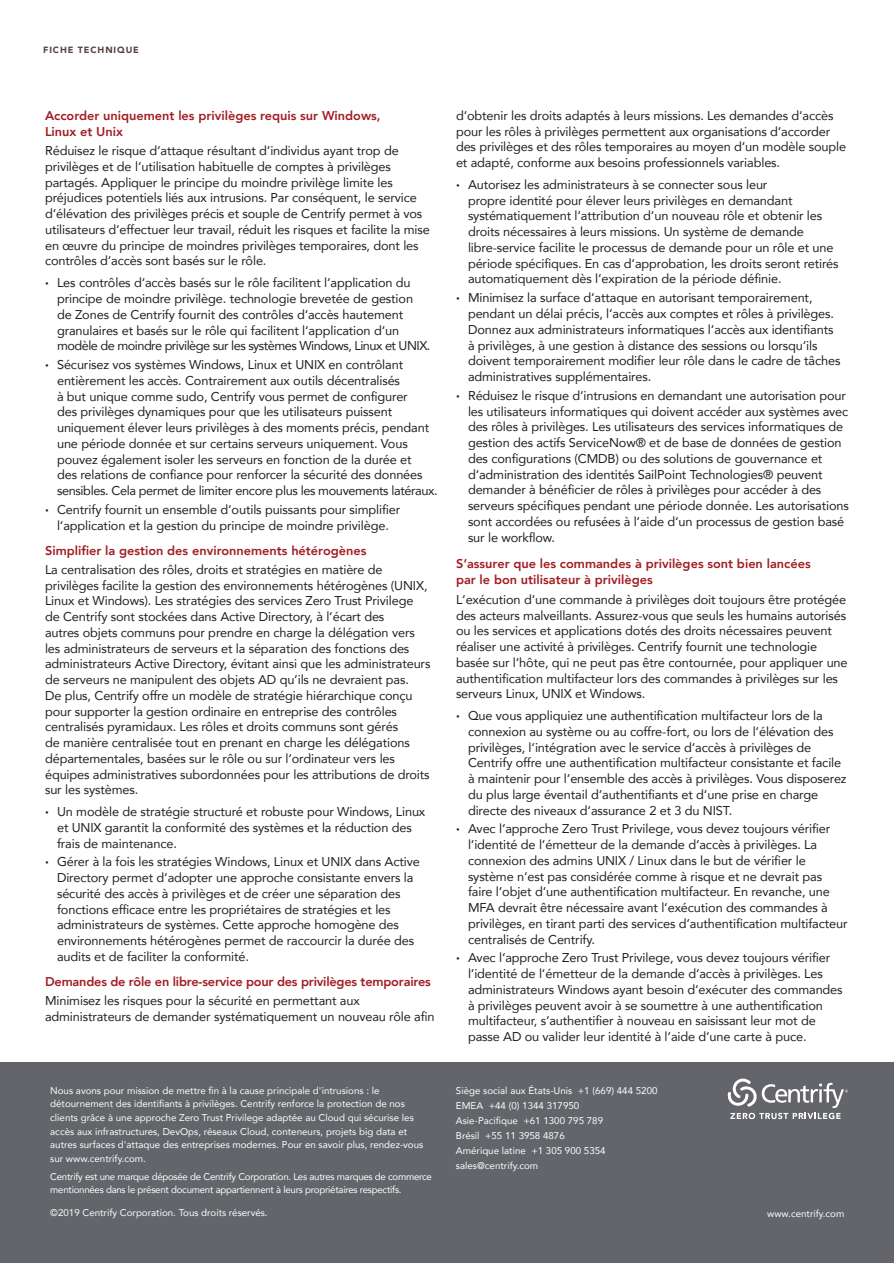
<style>
.page{position:relative;width:894px;height:1263px;background:#fff}
.page>*{position:absolute;margin:0;border:0;box-sizing:border-box;transform-origin:0 0}
.t1{font:12.75px/15.8px "Avenir";letter-spacing:-.01em;color:#231f20}
.t2{font:800 12.75px/16.5px "Avenir";color:#a11d23}
.t3{font:9.75px/13.5px "Avenir";color:#fff}
.t4{font:9.75px/13.5px "Avenir";letter-spacing:-.025em;color:#fff}
.t5{font:900 9px "Avenir";letter-spacing:.1em;color:#57423f}
.s1{font-weight:900}
</style>
<div class="page">
<div style="left:0;top:1062px;width:893px;height:201px;background:#63656a"></div>
<svg style="left:727px;top:1078px;width:120px;height:41px"></svg>
<p class="t5" style="left:43px;top:43px;width:97px">FICHE TECHNIQUE</p>
<p class="t2" style="left:45px;top:107px;width:337px">Accorder uniquement les privilèges requis sur Windows,<br>Linux et Unix</p>
<p class="t1" style="left:45px;top:142px;width:386px">Réduisez le risque d‘attaque résultant d‘individus ayant trop de privilèges et de l‘utilisation habituelle de comptes à privilèges partagés. Appliquer le principe du moindre privilège limite les préjudices potentiels liés aux intrusions. Par conséquent, le service d‘élévation des privilèges précis et souple de Centrify permet à vos utilisateurs d‘effectuer leur travail, réduit les risques et facilite la mise en œuvre du principe de moindres privilèges temporaires, dont les contrôles d‘accès sont basés sur le rôle.</p>
<p class="t1" style="left:57px;top:274px;width:375px;text-indent:-12px"><span class="s1">·</span> Les contrôles d‘accès basés sur le rôle facilitent l‘application du principe de moindre privilège. technologie brevetée de gestion de Zones de Centrify fournit des contrôles d‘accès hautement granulaires et basés sur le rôle qui facilitent l‘application d‘un modèle de moindre privilège sur les systèmes Windows, Linux et UNIX.</p>
<p class="t1" style="left:57px;top:356px;width:382px;text-indent:-12px"><span class="s1">·</span> Sécurisez vos systèmes Windows, Linux et UNIX en contrôlant entièrement les accès. Contrairement aux outils décentralisés<br>à but unique comme sudo, Centrify vous permet de configurer<br>des privilèges dynamiques pour que les utilisateurs puissent uniquement élever leurs privilèges à des moments précis, pendant une période donnée et sur certains serveurs uniquement. Vous pouvez également isoler les serveurs en fonction de la durée et<br>des relations de confiance pour renforcer la sécurité des données sensibles. Cela permet de limiter encore plus les mouvements latéraux.</p>
<p class="t1" style="left:45px;top:501px;width:356px;text-align:center"><span class="s1">·</span> Centrify fournit un ensemble d‘outils puissants pour simplifier l‘application et la gestion du principe de moindre privilège.</p>
<p class="t2" style="left:45px;top:542px;width:323px">Simplifier la gestion des environnements hétérogènes</p>
<p class="t1" style="left:45px;top:561px;width:387px">La centralisation des rôles, droits et stratégies en matière de privilèges facilite la gestion des environnements hétérogènes (UNIX, Linux et Windows). Les stratégies des services Zero Trust Privilege de Centrify sont stockées dans Active Directory, à l‘écart des<br>autres objets communs pour prendre en charge la délégation vers les administrateurs de serveurs et la séparation des fonctions des administrateurs Active Directory, évitant ainsi que les administrateurs de serveurs ne manipulent des objets AD qu‘ils ne devraient pas.<br>De plus, Centrify offre un modèle de stratégie hiérarchique conçu pour supporter la gestion ordinaire en entreprise des contrôles centralisés pyramidaux. Les rôles et droits communs sont gérés<br>de manière centralisée tout en prenant en charge les délégations départementales, basées sur le rôle ou sur l‘ordinateur vers les équipes administratives subordonnées pour les attributions de droits sur les systèmes.</p>
<p class="t1" style="left:57px;top:803px;width:369px;text-indent:-12px"><span class="s1">·</span> Un modèle de stratégie structuré et robuste pour Windows, Linux et UNIX garantit la conformité des systèmes et la réduction des frais de maintenance.</p>
<p class="t1" style="left:57px;top:853px;width:364px;text-indent:-12px"><span class="s1">·</span> Gérer à la fois les stratégies Windows, Linux et UNIX dans Active Directory permet d‘adopter une approche consistante envers la sécurité des accès à privilèges et de créer une séparation des fonctions efficace entre les propriétaires de stratégies et les administrateurs de systèmes. Cette approche homogène des environnements hétérogènes permet de raccourcir la durée des audits et de faciliter la conformité.</p>
<p class="t2" style="left:45px;top:973px;width:387px">Demandes de rôle en libre-service pour des privilèges temporaires</p>
<p class="t1" style="left:45px;top:992px;width:391px">Minimisez les risques pour la sécurité en permettant aux administrateurs de demander systématiquement un nouveau rôle afin</p>
<p class="t3" style="left:50px;top:1083px;width:374px">Nous avons pour mission de mettre fin à la cause principale d'intrusions : le détournement des identifiants à privilèges. Centrify renforce la protection de nos clients grâce à une approche Zero Trust Privilege adaptée au Cloud qui sécurise les accès aux infrastructures, DevOps, réseaux Cloud, conteneurs, projets big data et autres surfaces d'attaque des entreprises modernes. Pour en savoir plus, rendez-vous sur www.centrify.com.</p>
<p class="t4" style="left:50px;top:1169px;width:383px">Centrify est une marque déposée de Centrify Corporation. Les autres marques de commerce mentionnées dans le présent document appartiennent à leurs propriétaires respectifs.</p>
<p class="t3" style="left:50px;top:1205px;width:219px">©2019 Centrify Corporation. Tous droits réservés.</p>
<p class="t1" style="left:456px;top:107px;width:391px">d‘obtenir les droits adaptés à leurs missions. Les demandes d‘accès pour les rôles à privilèges permettent aux organisations d‘accorder des privilèges et des rôles temporaires au moyen d‘un modèle souple et adapté, conforme aux besoins professionnels variables.</p>
<p class="t1" style="left:468px;top:176px;width:372px;text-indent:-12px"><span class="s1">·</span> Autorisez les administrateurs à se connecter sous leur<br>propre identité pour élever leurs privilèges en demandant systématiquement l‘attribution d‘un nouveau rôle et obtenir les droits nécessaires à leurs missions. Un système de demande libre-service facilite le processus de demande pour un rôle et une période spécifiques. En cas d‘approbation, les droits seront retirés automatiquement dès l‘expiration de la période définie.</p>
<p class="t1" style="left:468px;top:289px;width:374px;text-indent:-12px"><span class="s1">·</span> Minimisez la surface d‘attaque en autorisant temporairement, pendant un délai précis, l‘accès aux comptes et rôles à privilèges.<br>Donnez aux administrateurs informatiques l‘accès aux identifiants à privilèges, à une gestion à distance des sessions ou lorsqu‘ils doivent temporairement modifier leur rôle dans le cadre de tâches administratives supplémentaires.</p>
<p class="t1" style="left:468px;top:387px;width:382px;text-indent:-12px"><span class="s1">·</span> Réduisez le risque d‘intrusions en demandant une autorisation pour les utilisateurs informatiques qui doivent accéder aux systèmes avec des rôles à privilèges. Les utilisateurs des services informatiques de gestion des actifs ServiceNow® et de base de données de gestion des configurations (CMDB) ou des solutions de gouvernance et d‘administration des identités SailPoint Technologies® peuvent demander à bénéficier de rôles à privilèges pour accéder à des serveurs spécifiques pendant une période donnée. Les autorisations sont accordées ou refusées à l‘aide d‘un processus de gestion basé sur le workflow.</p>
<p class="t2" style="left:456px;top:555px;width:356px">S‘assurer que les commandes à privilèges sont bien lancées par le bon utilisateur à privilèges</p>
<p class="t1" style="left:456px;top:591px;width:393px">L‘exécution d‘une commande à privilèges doit toujours être protégée des acteurs malveillants. Assurez-vous que seuls les humains autorisés ou les services et applications dotés des droits nécessaires peuvent réaliser une activité à privilèges. Centrify fournit une technologie basée sur l‘hôte, qui ne peut pas être contournée, pour appliquer une authentification multifacteur lors des commandes à privilèges sur les serveurs Linux, UNIX et Windows.</p>
<p class="t1" style="left:468px;top:707px;width:380px;text-indent:-12px"><span class="s1">·</span> Que vous appliquiez une authentification multifacteur lors de la connexion au système ou au coffre-fort, ou lors de l‘élévation des privilèges, l‘intégration avec le service d‘accès à privilèges de Centrify offre une authentification multifacteur consistante et facile à maintenir pour l‘ensemble des accès à privilèges. Vous disposerez du plus large éventail d‘authentifiants et d‘une prise en charge directe des niveaux d‘assurance 2 et 3 du NIST.</p>
<p class="t1" style="left:468px;top:820px;width:381px;text-indent:-12px"><span class="s1">·</span> Avec l‘approche Zero Trust Privilege, vous devez toujours vérifier l‘identité de l‘émetteur de la demande d‘accès à privilèges. La connexion des admins UNIX / Linux dans le but de vérifier le système n‘est pas considérée comme à risque et ne devrait pas faire l‘objet d‘une authentification multifacteur. En revanche, une MFA devrait être nécessaire avant l‘exécution des commandes à privilèges, en tirant parti des services d‘authentification multifacteur centralisés de Centrify.</p>
<p class="t1" style="left:468px;top:949px;width:376px;text-indent:-12px"><span class="s1">·</span> Avec l‘approche Zero Trust Privilege, vous devez toujours vérifier l‘identité de l‘émetteur de la demande d‘accès à privilèges. Les administrateurs Windows ayant besoin d‘exécuter des commandes à privilèges peuvent avoir à se soumettre à une authentification multifacteur, s‘authentifier à nouveau en saisissant leur mot de passe AD ou valider leur identité à l‘aide d‘une carte à puce.</p>
<p class="t3" style="left:456px;top:1082px;width:203px;line-height:15px">Siège social aux États-Unis +1 (669) 444 5200<br>EMEA +44 (0) 1344 317950<br>Asie-Pacifique +61 1300 795 789<br>Brésil +55 11 3958 4876<br>Amérique latine +1 305 900 5354 sales@centrify.com</p>
<p class="t3" style="left:766px;top:1206px;width:79px">www.centrify.com</p>
</div>
